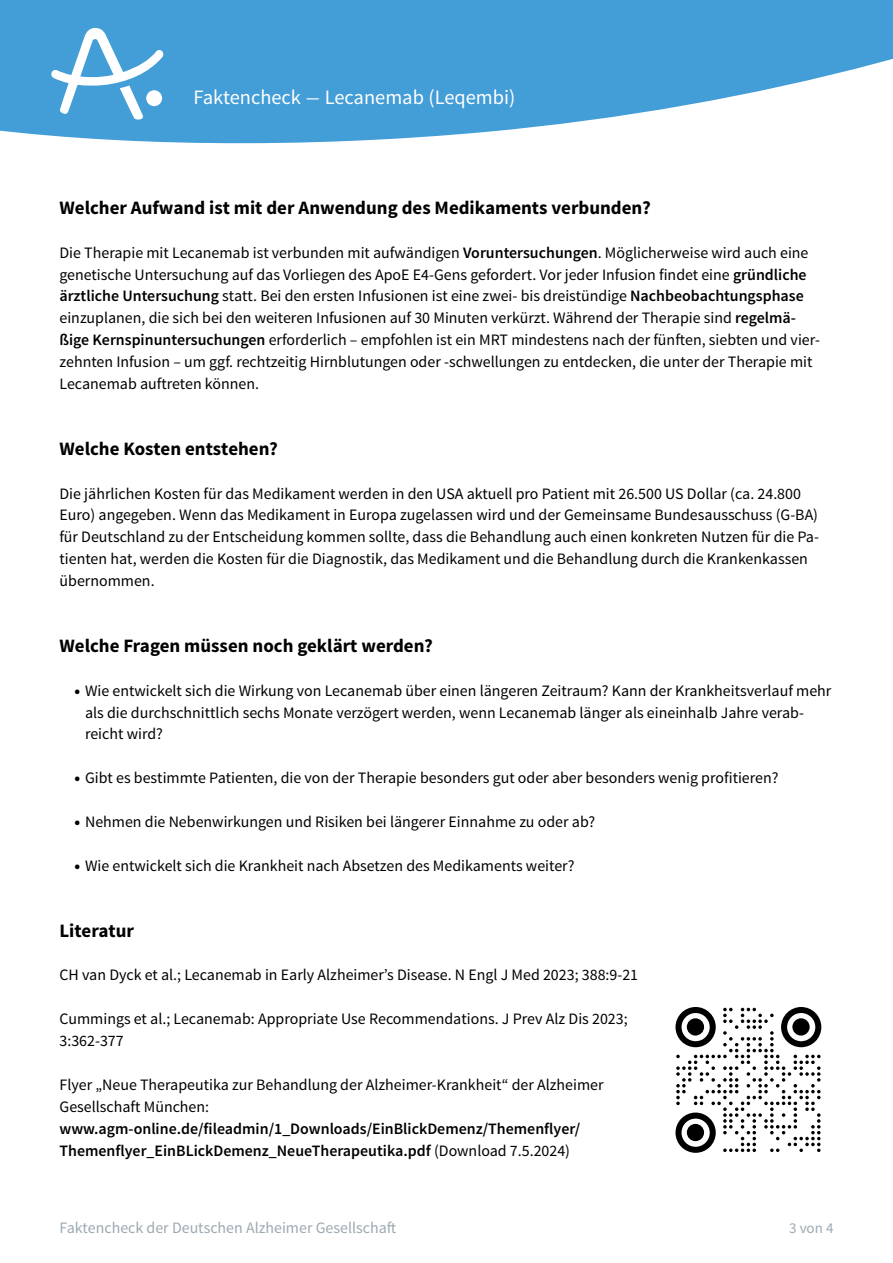
<style>
.page{position:relative;width:893px;height:1263px;background:#fff}
.page>*{position:absolute;margin:0;border:0;box-sizing:border-box;transform-origin:0 0}
.t1{font:20.4px "Source Sans Pro";color:#fff}
.Zwischenüberschrift_grösser_2-Spalten{font:700 18.9px "Source Sans Pro";color:#000}
.fließtext_ohne-Abstand{font:15.9px/21.9px "Source Sans Pro";color:#000}
.Literatur{font:600 15.9px/21.9px "Source Sans Pro";color:#000}
.Literatur-2{font:15.9px/21.9px "Source Sans Pro";color:#000}
.t2{font:15.9px "Source Sans Pro";color:#9ca9b1}
.t3{font:15px "Source Sans Pro";color:#9ca9b1}
.s1{font-weight:600}
.s2{font-weight:900}
.s3{font-weight:400}
</style>
<div class="page">
<svg style="left:0;top:0;width:893px;height:143px;fill:#439dd7"></svg>
<svg style="left:51px;top:28px;width:112px;height:92px"></svg>
<svg style="left:675px;top:1007px;width:146px;height:146px"></svg>
<div style="left:687px;top:1018px;width:17px;height:17px;background:#000;border-radius:50%"></div>
<div style="left:792px;top:1018px;width:18px;height:17px;background:#000;border-radius:50%"></div>
<div style="left:687px;top:1124px;width:17px;height:17px;background:#000;border-radius:50%"></div>
<p class="t1" style="left:193px;top:85px;width:323px">Faktencheck – Lecanemab (Leqembi)</p>
<h2 class="Zwischenüberschrift_grösser_2-Spalten" style="left:60px;top:195px;width:593px">Welcher Aufwand ist mit der Anwendung des Medikaments verbunden?</h2>
<p class="fließtext_ohne-Abstand" style="left:60px;top:242px;width:762px">Die Therapie mit Lecanemab ist verbunden mit aufwändigen <span class="s1">Voruntersuchungen</span>. Möglicherweise wird auch eine genetische Untersuchung auf das Vorliegen des ApoE E4-Gens gefordert. Vor jeder Infusion findet eine <span class="s1">gründliche ärztliche Untersuchung</span> statt. Bei den ersten Infusionen ist eine zwei- bis dreistündige <span class="s1">Nachbeobachtungsphase </span>einzuplanen, die sich bei den weiteren Infusionen auf 30 Minuten verkürzt. Während der Therapie sind <span class="s1">regelmä&shy;ßige Kernspinuntersuchungen</span> erforderlich – empfohlen ist ein MRT mindestens nach der fünften, siebten und vier&shy;zehnten Infusion – um ggf. rechtzeitig Hirnblutungen oder -schwellungen zu entdecken, die unter der Therapie mit Lecanemab auftreten können.</p>
<h2 class="Zwischenüberschrift_grösser_2-Spalten" style="left:60px;top:436px;width:220px">Welche Kosten entstehen?</h2>
<p class="fließtext_ohne-Abstand" style="left:60px;top:483px;width:761px">Die jährlichen Kosten für das Medikament werden in den USA aktuell pro Patient mit 26.500 US Dollar (ca. 24.800<br>Euro) angegeben. Wenn das Medikament in Europa zugelassen wird und der Gemeinsame Bundesausschuss (G-BA) für Deutschland zu der Entscheidung kommen sollte, dass die Behandlung auch einen konkreten Nutzen für die Pa&shy;tienten hat, werden die Kosten für die Diagnostik, das Medikament und die Behandlung durch die Krankenkassen übernommen.</p>
<h2 class="Zwischenüberschrift_grösser_2-Spalten" style="left:60px;top:633px;width:375px">Welche Fragen müssen noch geklärt werden?</h2>
<p class="fließtext_ohne-Abstand" style="left:85px;top:680px;width:748px;text-indent:-11px"><span class="s2">•</span> Wie entwickelt sich die Wirkung von Lecanemab über einen längeren Zeitraum? Kann der Krankheitsverlauf mehr als die durchschnittlich sechs Monate verzögert werden, wenn Lecanemab länger als eineinhalb Jahre verab&shy;reicht wird?</p>
<p class="fließtext_ohne-Abstand" style="left:74px;top:767px;width:705px"><span class="s2">•</span> Gibt es bestimmte Patienten, die von der Therapie besonders gut oder aber besonders wenig profitieren?</p>
<p class="fließtext_ohne-Abstand" style="left:74px;top:811px;width:522px"><span class="s2">•</span> Nehmen die Nebenwirkungen und Risiken bei längerer Einnahme zu oder ab?</p>
<p class="fließtext_ohne-Abstand" style="left:74px;top:855px;width:502px"><span class="s2">•</span> Wie entwickelt sich die Krankheit nach Absetzen des Medikaments weiter?</p>
<h2 class="Zwischenüberschrift_grösser_2-Spalten" style="left:60px;top:918px;width:76px">Literatur</h2>
<p class="Literatur-2" style="left:60px;top:964px;width:580px">CH van Dyck et al.; Lecanemab in Early Alzheimer’s Disease. N Engl J Med 2023; 388:9-21</p>
<p class="Literatur-2" style="left:60px;top:1008px;width:570px">Cummings et al.; Lecanemab: Appropriate Use Recommendations. J Prev Alz Dis 2023;<br>3:362-377</p>
<p class="Literatur" style="left:60px;top:1074px;width:546px"><span class="s3">Flyer „Neue Therapeutika zur Behandlung der Alzheimer-Krankheit“ der Alzheimer Gesellschaft München: </span>www.agm-online.de/fileadmin/1_Downloads/EinBlickDemenz/Themenflyer/ Themenflyer_EinBLickDemenz_NeueTherapeutika.pdf <span class="s3">(Download 7.5.2024)</span></p>
<p class="t2" style="left:60px;top:1218px;width:338px">Faktencheck der Deutschen Alzheimer Gesellschaft</p>
<p class="t3" style="left:789px;top:1219px;width:46px">3 von 4</p>
</div>
